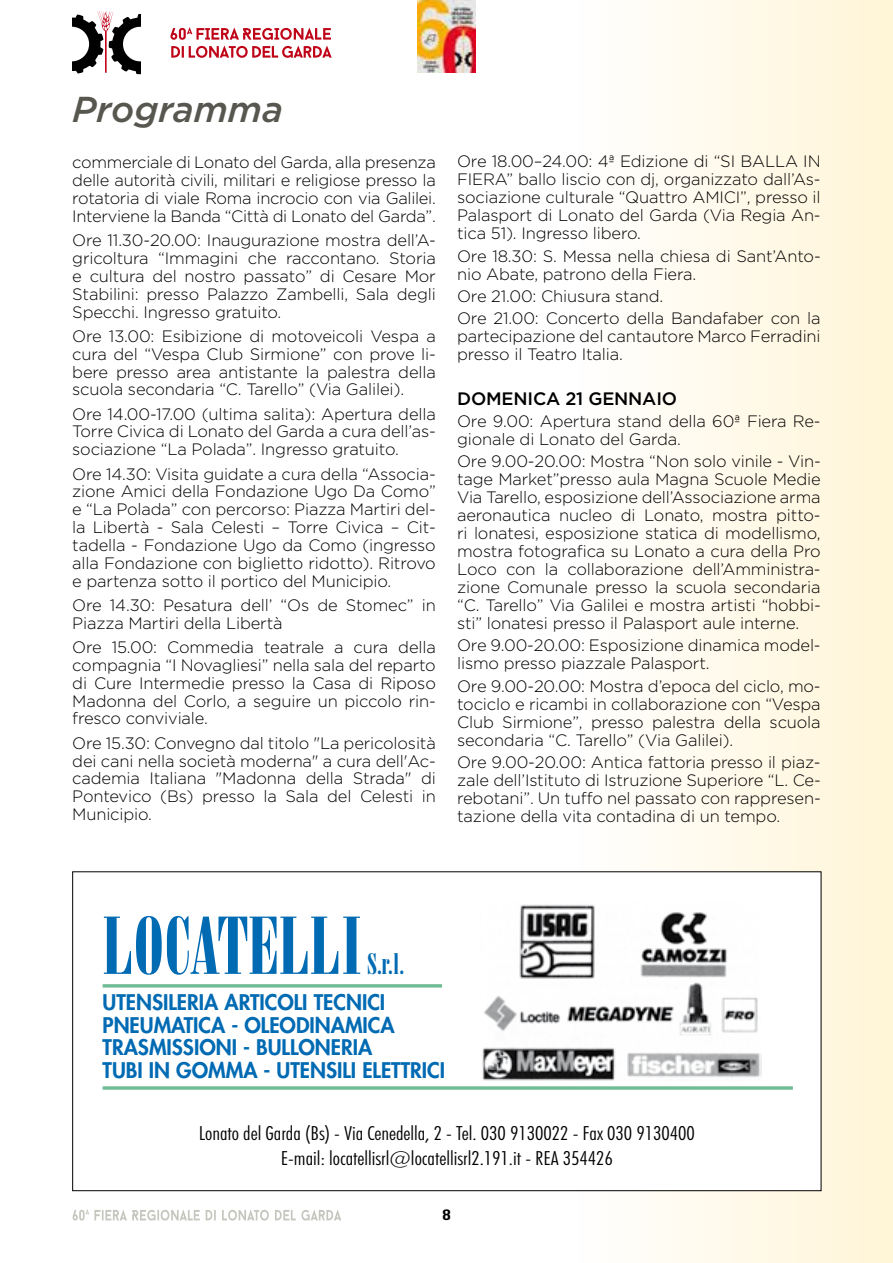
<style>
.page{position:relative;width:893px;height:1263px;background:#fff}
.page>*{position:absolute;margin:0;border:0;box-sizing:border-box;transform-origin:0 0}
.t1{font:79.2px "Bodoni Poster Compressed";color:#006ab3}
.t2{font:italic 500 36px "Gotham";color:#58574f}
.t3{font:28.8px "Bodoni Poster Compressed";color:#006ab3}
.t4{font:800 21px/22.5px "Futura";color:#006ab3}
.t5{font:300 condensed 19.5px/25.5px "Futura BT";color:#000;text-align:center;scale:1.1 1}
.t6{font:500 18px "Gotham";letter-spacing:-.01em;color:#000}
.t7{font:300 16.5px/17.9px "Gotham";letter-spacing:-.01em;color:#000;text-align:justify}
.t8{font:15px "Bebas Neue";color:#000;scale:1.4 1}
</style>
<div class="page">
<div style="left:578px;top:0;width:315px;height:1263px;background:linear-gradient(to right,#fffefe,#fff5d7)"></div>
<svg style="left:73px;top:1209px;width:268px;height:11px"></svg>
<img style="left:417px;top:0;width:59px;height:72px">
<div style="left:73px;top:872px;width:748px;height:319px;background:#fff"></div>
<img style="left:482px;top:904px;width:280px;height:177px">
<svg style="left:103px;top:1086px;width:690px;height:4px;background:#85c6a4"></svg>
<hr style="left:103px;top:984px;width:339px;height:3px;background:#70bd95">
<svg style="left:171px;top:46px;width:161px;height:12px"></svg>
<svg style="left:170px;top:27px;width:161px;height:13px"></svg>
<svg style="left:72px;top:11px;width:69px;height:63px"></svg>
<h2 class="t2" style="left:72px;top:86px;width:212px">Programma</h2>
<p class="t7" style="left:72px;top:153px;width:365px;text-align:left">commerciale di Lonato del Garda, alla presenza delle autorità civili, militari e religiose presso la rotatoria di viale Roma incrocio con via Galilei.<br>Interviene la Banda “Città di Lonato del Garda”.</p>
<p class="t7" style="left:72px;top:231px;width:365px">Ore 11.30-20.00: Inaugurazione mostra dell’A&shy;gricoltura “Immagini che raccontano. Storia e cultura del nostro passato” di Cesare Mor Stabilini: presso Palazzo Zambelli, Sala degli Specchi. Ingresso gratuito.</p>
<p class="t7" style="left:72px;top:327px;width:365px">Ore 13.00: Esibizione di motoveicoli Vespa a cura del “Vespa Club Sirmione” con prove li&shy;bere presso area antistante la palestra della scuola secondaria “C. Tarello” (Via Galilei).</p>
<p class="t7" style="left:72px;top:404px;width:365px">Ore 14.00-17.00 (ultima salita): Apertura della Torre Civica di Lonato del Garda a cura dell’as&shy;sociazione “La Polada”. Ingresso gratuito.</p>
<p class="t7" style="left:72px;top:464px;width:365px">Ore 14.30: Visita guidate a cura della “Associa&shy;zione Amici della Fondazione Ugo Da Como” e “La Polada” con percorso: Piazza Martiri del&shy;la Libertà - Sala Celesti – Torre Civica – Cit&shy;tadella - Fondazione Ugo da Como (ingresso alla Fondazione con biglietto ridotto). Ritrovo e partenza sotto il portico del Municipio.</p>
<p class="t7" style="left:72px;top:596px;width:365px">Ore 14.30: Pesatura dell’ “Os de Stomec” in<br>Piazza Martiri della Libertà</p>
<p class="t7" style="left:72px;top:638px;width:365px">Ore 15.00: Commedia teatrale a cura della compagnia “I Novagliesi” nella sala del reparto di Cure Intermedie presso la Casa di Riposo Madonna del Corlo, a seguire un piccolo rin&shy;fresco conviviale.</p>
<p class="t7" style="left:72px;top:733px;width:365px">Ore 15.30: Convegno dal titolo "La pericolosità dei cani nella società moderna" a cura dell'Ac&shy;cademia Italiana "Madonna della Strada" di Pontevico (Bs) presso la Sala del Celesti in Municipio.</p>
<p class="t7" style="left:457px;top:152px;width:365px">Ore 18.00–24.00: 4ª Edizione di “SI BALLA IN FIERA” ballo liscio con dj, organizzato dall’As&shy;sociazione culturale “Quattro AMICI”, presso il Palasport di Lonato del Garda (Via Regia An&shy;tica 51). Ingresso libero.</p>
<p class="t7" style="left:457px;top:246px;width:365px">Ore 18.30: S. Messa nella chiesa di Sant’Anto&shy;nio Abate, patrono della Fiera.</p>
<p class="t7" style="left:457px;top:285px;width:365px;line-height:22.2px">Ore 21.00: Chiusura stand.<br>Ore 21.00: Concerto della Bandafaber con la</p>
<p class="t7" style="left:457px;top:327px;width:365px">partecipazione del cantautore Marco Ferradini presso il Teatro Italia.</p>
<p class="t6" style="left:457px;top:386px;width:222px">DOMENICA 21 GENNAIO</p>
<p class="t7" style="left:457px;top:412px;width:365px">Ore 9.00: Apertura stand della 60ª Fiera Re&shy;gionale di Lonato del Garda.</p>
<p class="t7" style="left:457px;top:452px;width:365px">Ore 9.00-20.00: Mostra “Non solo vinile - Vin&shy;tage Market”presso aula Magna Scuole Medie Via Tarello, esposizione dell’Associazione arma aeronautica nucleo di Lonato, mostra pitto&shy;ri lonatesi, esposizione statica di modellismo, mostra fotografica su Lonato a cura della Pro Loco con la collaborazione dell’Amministra&shy;zione Comunale presso la scuola secondaria “C. Tarello” Via Galilei e mostra artisti “hobbi&shy;sti” lonatesi presso il Palasport aule interne.</p>
<p class="t7" style="left:457px;top:636px;width:365px">Ore 9.00-20.00: Esposizione dinamica model&shy;lismo presso piazzale Palasport.</p>
<p class="t7" style="left:457px;top:676px;width:365px">Ore 9.00-20.00: Mostra d’epoca del ciclo, mo&shy;tociclo e ricambi in collaborazione con “Vespa Club Sirmione”, presso palestra della scuola secondaria “C. Tarello” (Via Galilei).</p>
<p class="t7" style="left:457px;top:753px;width:365px">Ore 9.00-20.00: Antica fattoria presso il piaz&shy;zale dell’Istituto di Istruzione Superiore “L. Ce&shy;rebotani”. Un tuffo nel passato con rappresen&shy;tazione della vita contadina di un tempo.</p>
<h1 class="t1" style="left:103px;top:900px;width:262px">LOCATELLI</h1>
<h3 class="t3" style="left:367px;top:947px;width:38px">S.r.l.</h3>
<p class="t4" style="left:103px;top:991px;width:344px">UTENSILERIA ARTICOLI TECNICI<br>PNEUMATICA - OLEODINAMICA<br>TRASMISSIONI - BULLONERIA<br>TUBI IN GOMMA - UTENSILI ELETTRICI</p>
<p class="t5" style="left:199px;top:1120px;width:452px">Lonato del Garda (Bs) - Via Cenedella, 2 - Tel. 030 9130022 - Fax 030 9130400<br>E-mail: locatellisrl@locatellisrl2.191.it - REA 354426</p>
<p class="t8" style="left:442px;top:1207px;width:7px">8</p>
</div>
